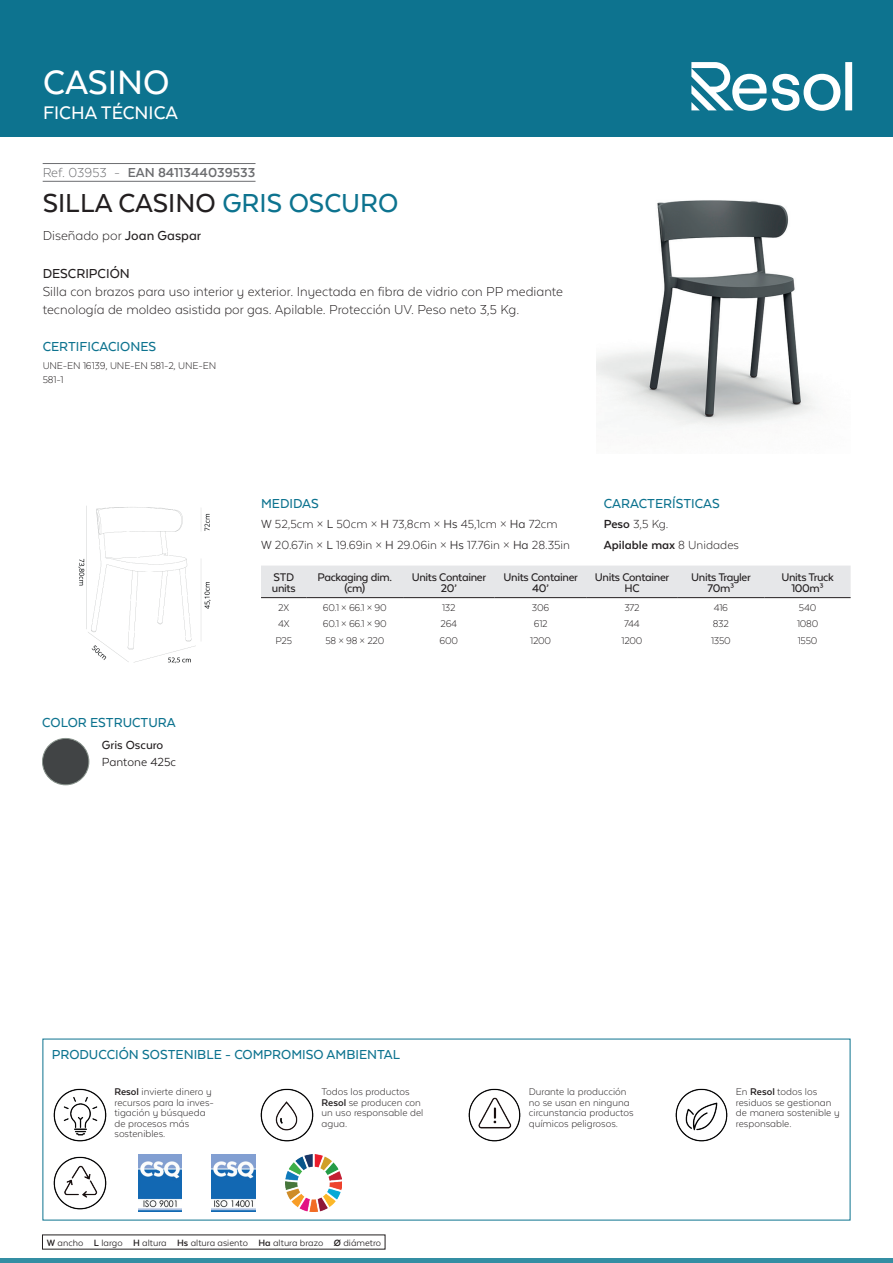
<style>
.page{position:relative;width:893px;height:1263px;background:#fff}
.page>*{position:absolute;margin:0;border:0;box-sizing:border-box;transform-origin:0 0}
.t1{font:500 39px "Texta Alt";color:#fff}
.t2{font:500 30px "Texta Alt";color:#231f20}
.t3{font:500 21px "Texta Alt";color:#fff}
.t4{font:300 15px/18px "Texta Alt";color:#231f20}
.t5{font:500 15px "Texta Alt";color:#0d738f}
.t6{font:700 15px "Texta Alt";color:#6c6d70}
.t7{font:500 15px "Texta Alt";color:#231f20}
.t8{font:300 13.5px/20.4px "Texta Alt";color:#231f20}
.t9{font:700 13.5px/20.4px "Texta Alt";color:#231f20}
.t10{font:13.5px "Texta Alt";color:#231f20}
.t11{font:500 13.5px "Texta Alt";color:#231f20}
.t12{font:500 12.75px/10.5px "Texta Alt";letter-spacing:-.025em;color:#231f20;text-align:center}
.t13{font:300 11.25px/10.5px "Texta Alt";color:#231f20}
.t14{font:10.5px "Texta Alt";color:#231f20}
.s1{font-weight:300}
.s2{color:#0d738f}
.s3{font-weight:500}
.s4{font-weight:400}
.s5{font-weight:700}
</style>
<div class="page">
<div style="left:0;top:0;width:893px;height:137px;background:#0d738f"></div>
<hr style="left:0;top:1259px;width:893px;height:4px;background:#348ea3">
<svg style="left:691px;top:62px;width:161px;height:49px"></svg>
<hr style="left:43px;top:163px;width:212px;height:1px;background:#6c6d70">
<hr style="left:43px;top:181px;width:212px;height:1px;background:#6c6d70">
<img style="left:596px;top:200px;width:220px;height:227px">
<div style="left:42px;top:738px;width:47px;height:47px;background:#414445;border-radius:23px"></div>
<div style="left:42px;top:738px;width:47px;height:47px;border:1px solid #89948d;border-radius:50%"></div>
<img style="left:78px;top:506px;width:133px;height:158px">
<div style="left:261px;top:565px;width:590px;height:32px;background:#e6e7e9"></div>
<hr style="left:261px;top:597px;width:46px;height:1px;background:#231f20">
<hr style="left:307px;top:597px;width:96px;height:1px;background:#231f20">
<hr style="left:403px;top:597px;width:92px;height:1px;background:#231f20">
<hr style="left:495px;top:597px;width:92px;height:1px;background:#231f20">
<hr style="left:587px;top:597px;width:90px;height:1px;background:#231f20">
<hr style="left:677px;top:597px;width:88px;height:1px;background:#231f20">
<hr style="left:765px;top:597px;width:86px;height:1px;background:#231f20">
<img style="left:53px;top:1088px;width:54px;height:54px">
<img style="left:260px;top:1088px;width:54px;height:54px">
<img style="left:468px;top:1088px;width:53px;height:54px">
<img style="left:675px;top:1088px;width:53px;height:54px">
<img style="left:53px;top:1156px;width:54px;height:54px">
<img style="left:138px;top:1155px;width:44px;height:56px">
<img style="left:212px;top:1155px;width:43px;height:56px">
<img style="left:285px;top:1155px;width:57px;height:56px">
<h1 class="t1" style="left:43px;top:62px;width:128px">CASINO</h1>
<h3 class="t3" style="left:43px;top:102px;width:136px">FICHA TÉCNICA</h3>
<h3 class="t6" style="left:43px;top:164px;width:214px"><span class="s1">Ref. 03953 -</span> EAN 8411344039533</h3>
<h2 class="t2" style="left:43px;top:188px;width:357px">SILLA CASINO <span class="s2">GRIS OSCURO</span></h2>
<h3 class="t4" style="left:43px;top:226px;width:160px">Diseñado por <span class="s3">Joan Gaspar</span></h3>
<h3 class="t7" style="left:43px;top:265px;width:89px">DESCRIPCIÓN</h3>
<h3 class="t4" style="left:43px;top:282px;width:522px">Silla con brazos para uso interior y exterior. Inyectada en fibra de vidrio con PP mediante tecnología de moldeo asistida por gas. Apilable. Protección UV. Peso neto 3,5 Kg.</h3>
<h3 class="t5" style="left:43px;top:339px;width:115px">CERTIFICACIONES</h3>
<p class="t13" style="left:43px;top:359px;width:175px;line-height:13.5px">UNE-EN 16139, UNE-EN 581-2, UNE-EN<br>581-1</p>
<h3 class="t5" style="left:42px;top:714px;width:135px">COLOR ESTRUCTURA</h3>
<p class="t11" style="left:102px;top:738px;width:63px">Gris Oscuro</p>
<p class="t10" style="left:102px;top:755px;width:76px">Pantone 425c</p>
<h3 class="t5" style="left:604px;top:495px;width:117px">CARACTERÍSTICAS</h3>
<p class="t9" style="left:604px;top:514px;width:137px">Peso <span class="s1">3,5 Kg.<br></span>Apilable max <span class="s1">8 Unidades</span></p>
<h3 class="t5" style="left:261px;top:495px;width:59px">MEDIDAS</h3>
<p class="t8" style="left:261px;top:514px;width:311px"><span class="s4">W</span> 52,5cm × <span class="s4">L</span> 50cm × <span class="s4">H</span> 73,8cm × <span class="s4">Hs</span> 45,1cm × <span class="s4">Ha</span> 72cm<br><span class="s4">W</span> 20.67in × <span class="s4">L</span> 19.69in × <span class="s4">H</span> 29.06in × <span class="s4">Hs</span> 17.76in × <span class="s4">Ha</span> 28.35in</p>
<p class="t12" style="left:272px;top:572px;width:25px;text-align:left">STD units</p>
<p class="t12" style="left:317px;top:572px;width:76px">Packaging dim. (cm)</p>
<p class="t12" style="left:412px;top:572px;width:76px">Units Container<br>20’</p>
<p class="t12" style="left:504px;top:572px;width:76px">Units Container<br>40’</p>
<p class="t12" style="left:595px;top:572px;width:76px">Units Container<br>HC</p>
<p class="t12" style="left:691px;top:572px;width:61px">Units Trayler<br>70m³</p>
<p class="t12" style="left:781px;top:572px;width:54px">Units Truck<br>100m³</p>
<p class="t13" style="left:278px;top:602px;width:12px">2X</p>
<p class="t13" style="left:323px;top:602px;width:65px">60.1 × 66.1 × 90</p>
<p class="t13" style="left:442px;top:602px;width:15px">132</p>
<p class="t13" style="left:532px;top:602px;width:19px">306</p>
<p class="t13" style="left:624px;top:602px;width:17px">372</p>
<p class="t13" style="left:714px;top:602px;width:16px">416</p>
<p class="t13" style="left:799px;top:602px;width:19px">540</p>
<p class="t13" style="left:278px;top:619px;width:13px">4X</p>
<p class="t13" style="left:323px;top:619px;width:65px">60.1 × 66.1 × 90</p>
<p class="t13" style="left:440px;top:619px;width:18px">264</p>
<p class="t13" style="left:534px;top:619px;width:15px">612</p>
<p class="t13" style="left:624px;top:619px;width:17px">744</p>
<p class="t13" style="left:713px;top:619px;width:18px">832</p>
<p class="t13" style="left:797px;top:619px;width:23px">1080</p>
<p class="t13" style="left:275px;top:636px;width:18px">P25</p>
<p class="t13" style="left:325px;top:636px;width:60px">58 × 98 × 220</p>
<p class="t13" style="left:440px;top:636px;width:20px">600</p>
<p class="t13" style="left:530px;top:636px;width:22px">1200</p>
<p class="t13" style="left:621px;top:636px;width:22px">1200</p>
<p class="t13" style="left:711px;top:636px;width:21px">1350</p>
<p class="t13" style="left:798px;top:636px;width:21px">1550</p>
<h3 class="t5" style="left:52px;top:1047px;width:350px">PRODUCCIÓN SOSTENIBLE - COMPROMISO AMBIENTAL</h3>
<p class="t13" style="left:114px;top:1086px;width:101px"><span class="s5">Resol</span> invierte dinero y recursos para la inves&shy;tigación y búsqueda de procesos más sostenibles.</p>
<p class="t13" style="left:322px;top:1086px;width:103px">Todos los productos<br><span class="s5">Resol</span> se producen con un uso responsable del agua.</p>
<p class="t13" style="left:529px;top:1086px;width:106px">Durante la producción no se usan en ninguna circunstancia productos químicos peligrosos.</p>
<p class="t13" style="left:736px;top:1086px;width:105px">En <span class="s5">Resol</span> todos los residuos se gestionan de manera sostenible y responsable.</p>
<p class="t14" style="left:47px;top:1237px;width:336px"><span class="s5">W</span> ancho <span class="s5">L</span> largo <span class="s5">H</span> altura <span class="s5">Hs</span> altura asiento <span class="s5">Ha</span> altura brazo <span class="s5">Ø</span> diámetro</p>
</div>
